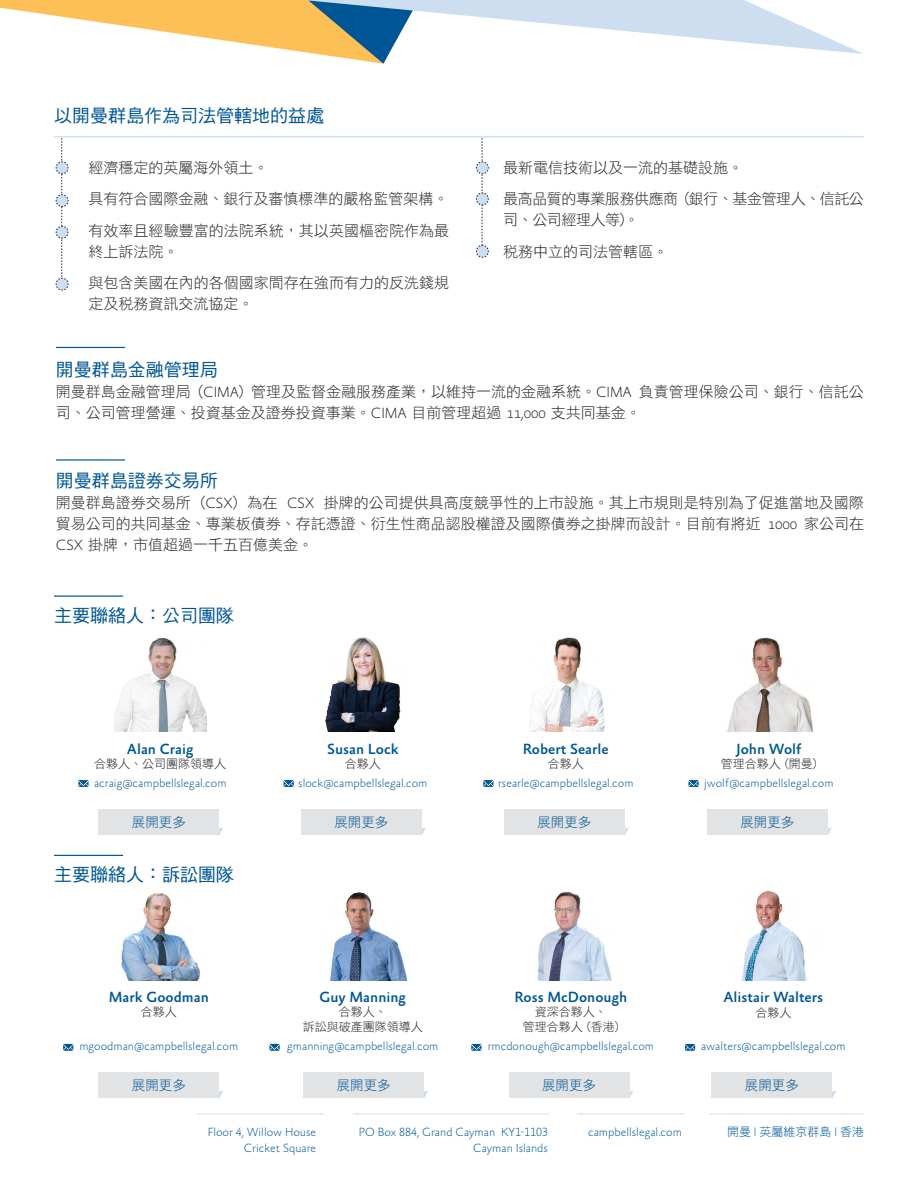
<style>
.page{position:relative;width:918px;height:1188px;background:#fff}
.page>*{position:absolute;margin:0;border:0;box-sizing:border-box;transform-origin:0 0}
.t1{font:18px "DF Hei HK W5";color:#005695}
.t2{font:15px/31.5px "DF Hei HK W3";color:#292829}
.t3{font:500 15px "Absara Sans Pro";color:#005695}
.t4{font:15px/31.5px "DF Hei HK W3";letter-spacing:-.03em;color:#292829}
.t5{font:13.5px "DF Hei HK W3";color:#005695}
.t6{font:100 12px/16.5px "Absara Sans Pro";color:#005695;text-align:right}
.t7{font:12px/14.4px "DF Hei HK W3";color:#292829;text-align:center}
.t8{font:12px "DF Hei HK W3";color:#005695}
.s1{font-family:"Absara Sans Pro";font-weight:100}
</style>
<div class="page">
<svg style="left:0;top:0;width:863px;height:64px"></svg>
<hr style="left:54px;top:136px;width:810px;height:1px;background:#ccdef0">
<svg style="left:476px;top:138px;width:13px;height:120px"></svg>
<svg style="left:56px;top:138px;width:12px;height:152px"></svg>
<img style="left:330px;top:892px;width:78px;height:89px">
<img style="left:537px;top:891px;width:75px;height:90px">
<img style="left:121px;top:892px;width:79px;height:89px">
<img style="left:114px;top:637px;width:92px;height:95px">
<img style="left:325px;top:636px;width:76px;height:96px">
<img style="left:529px;top:637px;width:76px;height:95px">
<img style="left:727px;top:637px;width:86px;height:95px">
<img style="left:741px;top:890px;width:65px;height:90px">
<svg style="left:219px;top:1090px;width:4px;height:8px"></svg>
<div style="left:99px;top:1072px;width:120px;height:26px;background:#e2e3e4"></div>
<svg style="left:424px;top:1090px;width:4px;height:8px"></svg>
<div style="left:303px;top:1072px;width:121px;height:26px;background:#e2e3e4"></div>
<svg style="left:629px;top:1090px;width:4px;height:8px"></svg>
<div style="left:509px;top:1072px;width:120px;height:26px;background:#e2e3e4"></div>
<svg style="left:219px;top:827px;width:4px;height:8px"></svg>
<div style="left:99px;top:809px;width:120px;height:26px;background:#e2e3e4"></div>
<svg style="left:422px;top:827px;width:4px;height:8px"></svg>
<div style="left:301px;top:809px;width:121px;height:26px;background:#e2e3e4"></div>
<svg style="left:625px;top:827px;width:4px;height:8px"></svg>
<div style="left:504px;top:809px;width:121px;height:26px;background:#e2e3e4"></div>
<svg style="left:828px;top:827px;width:4px;height:8px"></svg>
<div style="left:707px;top:809px;width:121px;height:26px;background:#e2e3e4"></div>
<svg style="left:832px;top:1090px;width:4px;height:8px"></svg>
<div style="left:712px;top:1072px;width:120px;height:26px;background:#e2e3e4"></div>
<hr style="left:197px;top:1113px;width:127px;height:1px;background:#ccdef0">
<hr style="left:353px;top:1113px;width:196px;height:1px;background:#ccdef0">
<hr style="left:577px;top:1113px;width:108px;height:1px;background:#ccdef0">
<hr style="left:710px;top:1113px;width:153px;height:1px;background:#ccdef0">
<hr style="left:54px;top:596px;width:69px;height:1px;background:#005695">
<hr style="left:54px;top:855px;width:69px;height:1px;background:#005695">
<hr style="left:56px;top:347px;width:69px;height:1px;background:#005695">
<hr style="left:56px;top:459px;width:69px;height:2px;background:#005695">
<svg style="left:78px;top:780px;width:11px;height:7px"></svg>
<svg style="left:63px;top:1044px;width:10px;height:7px"></svg>
<svg style="left:483px;top:780px;width:11px;height:7px"></svg>
<svg style="left:471px;top:1044px;width:11px;height:7px"></svg>
<svg style="left:284px;top:780px;width:10px;height:7px"></svg>
<svg style="left:269px;top:1044px;width:11px;height:7px"></svg>
<svg style="left:688px;top:780px;width:11px;height:7px"></svg>
<svg style="left:685px;top:1044px;width:10px;height:7px"></svg>
<p class="t1" style="left:54px;top:106px;width:271px">以開曼群島作為司法管轄地的益處</p>
<p class="t2" style="left:89px;top:152px;width:362px">經濟穩定的英屬海外領土。<br>具有符合國際金融、銀行及審慎標準的嚴格監管架構。有效率且經驗豐富的法院系統，其以英國樞密院作為最</p>
<p class="t2" style="left:89px;top:236px;width:362px">終上訴法院。<br>與包含美國在內的各個國家間存在強而有力的反洗錢規</p>
<p class="t2" style="left:89px;top:288px;width:167px">定及稅務資訊交流協定。</p>
<p class="t4" style="left:503px;top:152px;width:362px">最新電信技術以及一流的基礎設施。<br>最高品質的專業服務供應商 (銀行、基金管理人、信託公</p>
<p class="t2" style="left:503px;top:204px;width:166px">司、公司經理人等)。<br>稅務中立的司法管轄區。</p>
<p class="t1" style="left:56px;top:360px;width:163px">開曼群島金融管理局</p>
<p class="t2" style="left:56px;top:381px;width:810px;line-height:21px">開曼群島金融管理局 (<span class="s1">CIMA</span>) 管理及監督金融服務產業，以維持一流的金融系統。<span class="s1">CIMA</span> 負責管理保險公司、銀行、信託公司、公司管理營運、投資基金及證券投資事業。<span class="s1">CIMA</span> 目前管理超過 <span class="s1">11,000</span> 支共同基金。</p>
<p class="t1" style="left:56px;top:471px;width:163px">開曼群島證券交易所</p>
<p class="t2" style="left:56px;top:492px;width:810px;line-height:21px;text-align:justify">開曼群島證券交易所 (<span class="s1">CSX</span>) 為在 <span class="s1">CSX</span> 掛牌的公司提供具高度競爭性的上市設施。其上市規則是特別為了促進當地及國際貿易公司的共同基金、專業板債券、存託憑證、衍生性商品認股權證及國際債券之掛牌而設計。目前有將近 <span class="s1">1000</span> 家公司在<span class="s1">CSX</span> 掛牌，市值超過一千五百億美金。</p>
<p class="t1" style="left:54px;top:606px;width:181px">主要聯絡人：公司團隊</p>
<p class="t3" style="left:127px;top:741px;width:68px">Alan Craig</p>
<p class="t7" style="left:94px;top:757px;width:133px">合夥人、公司團隊領導人</p>
<p class="t6" style="left:94px;top:776px;width:134px">acraig@campbellslegal.com</p>
<p class="t3" style="left:327px;top:741px;width:73px">Susan Lock</p>
<p class="t7" style="left:345px;top:757px;width:37px">合夥人</p>
<p class="t6" style="left:298px;top:776px;width:131px">slock@campbellslegal.com</p>
<p class="t3" style="left:523px;top:741px;width:88px">Robert Searle</p>
<p class="t7" style="left:548px;top:757px;width:37px">合夥人</p>
<p class="t6" style="left:498px;top:776px;width:137px">rsearle@campbellslegal.com</p>
<p class="t3" style="left:736px;top:741px;width:67px">John Wolf</p>
<p class="t7" style="left:721px;top:757px;width:97px">管理合夥人 (開曼)</p>
<p class="t6" style="left:704px;top:776px;width:131px">jwolf@campbellslegal.com</p>
<p class="t5" style="left:132px;top:815px;width:55px">展開更多</p>
<p class="t5" style="left:334px;top:815px;width:56px">展開更多</p>
<p class="t5" style="left:537px;top:815px;width:55px">展開更多</p>
<p class="t5" style="left:740px;top:815px;width:55px">展開更多</p>
<p class="t1" style="left:54px;top:865px;width:181px">主要聯絡人：訴訟團隊</p>
<p class="t3" style="left:109px;top:989px;width:102px">Mark Goodman</p>
<p class="t7" style="left:141px;top:1005px;width:37px">合夥人</p>
<p class="t6" style="left:79px;top:1038px;width:160px">mgoodman@campbellslegal.com</p>
<p class="t3" style="left:320px;top:989px;width:88px">Guy Manning</p>
<p class="t7" style="left:303px;top:1005px;width:121px">合夥人、<br>訴訟與破產團隊領導人</p>
<p class="t6" style="left:287px;top:1038px;width:153px">gmanning@campbellslegal.com</p>
<p class="t3" style="left:515px;top:989px;width:114px">Ross McDonough</p>
<p class="t7" style="left:523px;top:1005px;width:97px">資深合夥人、<br>管理合夥人 (香港)</p>
<p class="t6" style="left:488px;top:1038px;width:168px">rmcdonough@campbellslegal.com</p>
<p class="t5" style="left:132px;top:1078px;width:55px">展開更多</p>
<p class="t5" style="left:337px;top:1078px;width:56px">展開更多</p>
<p class="t5" style="left:542px;top:1078px;width:55px">展開更多</p>
<p class="t3" style="left:723px;top:989px;width:101px">Alistair Walters</p>
<p class="t7" style="left:755px;top:1005px;width:37px">合夥人</p>
<p class="t6" style="left:701px;top:1038px;width:146px">awalters@campbellslegal.com</p>
<p class="t5" style="left:745px;top:1078px;width:55px">展開更多</p>
<p class="t6" style="left:208px;top:1124px;width:110px">Floor 4, Willow House<br>Cricket Square</p>
<p class="t6" style="left:359px;top:1124px;width:191px">PO Box 884, Grand Cayman KY1-1103<br>Cayman Islands</p>
<p class="t6" style="left:588px;top:1124px;width:95px">campbellslegal.com</p>
<p class="t8" style="left:727px;top:1125px;width:138px">開曼 <span class="s1">l</span> 英屬維京群島 <span class="s1">l</span> 香港</p>
</div>
